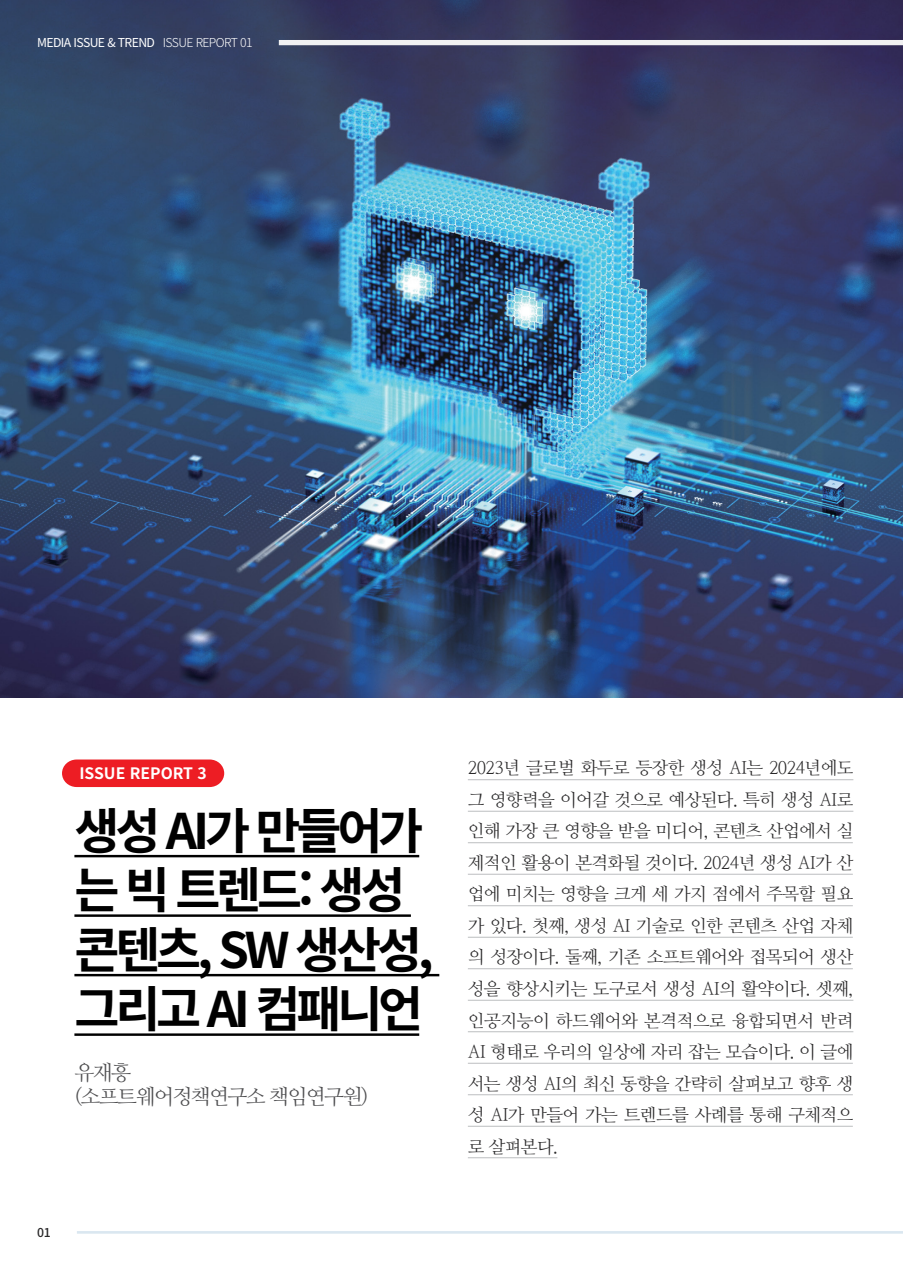
<style>
.page{position:relative;width:903px;height:1275px;background:#fff}
.page>*{position:absolute;margin:0;border:0;box-sizing:border-box;transform-origin:0 0}
.t1{font:700 49px/59.5px "Noto Sans CJ Kkr";letter-spacing:-.085em;color:#000}
.t2{font:21px/24.5px "Nanum Myeongjo";letter-spacing:-.075em;color:#4d4d4f}
.t3{font:17.5px/31.5px "Nanum Myeongjo";letter-spacing:-.03em;color:#292829;text-align:justify}
.t4{font:700 15.75px "Noto Sans KR";color:#fff}
.t5{font:12.25px "Noto Sans CJ Kkr";letter-spacing:-.05em;color:#fff}
.t6{font:500 12.25px "Noto Sans CJ Kkr";color:#292829}
.s1{font-weight:300}
</style>
<div class="page">
<img style="left:0;top:0;width:903px;height:697px">
<div style="left:279px;top:40px;width:624px;height:5px;background:#f1f1f2"></div>
<svg style="left:62px;top:759px;width:162px;height:28px;background:#ed2930"></svg>
<hr style="left:74px;top:855px;width:345px;height:2px;background:#000">
<hr style="left:74px;top:914px;width:337px;height:3px;background:#000">
<hr style="left:74px;top:974px;width:365px;height:2px;background:#000">
<hr style="left:74px;top:1033px;width:345px;height:3px;background:#000">
<hr style="left:468px;top:779px;width:385px;height:1px;background:#bcbec0">
<hr style="left:468px;top:811px;width:385px;height:1px;background:#bcbec0">
<hr style="left:468px;top:842px;width:385px;height:1px;background:#bcbec0">
<hr style="left:468px;top:874px;width:385px;height:1px;background:#bcbec0">
<hr style="left:468px;top:905px;width:385px;height:1px;background:#bcbec0">
<hr style="left:468px;top:937px;width:385px;height:1px;background:#bcbec0">
<hr style="left:468px;top:968px;width:385px;height:1px;background:#bcbec0">
<hr style="left:468px;top:1000px;width:385px;height:1px;background:#bcbec0">
<hr style="left:468px;top:1031px;width:385px;height:1px;background:#bcbec0">
<hr style="left:468px;top:1063px;width:385px;height:1px;background:#bcbec0">
<hr style="left:468px;top:1094px;width:385px;height:1px;background:#bcbec0">
<hr style="left:468px;top:1126px;width:385px;height:1px;background:#bcbec0">
<hr style="left:468px;top:1157px;width:89px;height:1px;background:#bcbec0">
<hr style="left:77px;top:1231px;width:826px;height:3px;background:#dae7f0">
<p class="t5" style="left:37px;top:36px;width:217px">MEDIA ISSUE &amp; TREND <span class="s1">ISSUE REPORT 01</span></p>
<p class="t4" style="left:79px;top:765px;width:129px">ISSUE REPORT 3</p>
<h1 class="t1" style="left:74px;top:802px;width:361px">생성 AI가 만들어가 는 빅 트렌드: 생성 콘텐츠, SW 생산성, 그리고 AI 컴패니언</h1>
<p class="t2" style="left:74px;top:1060px;width:296px">유재흥<br>(소프트웨어정책연구소 책임연구원)</p>
<p class="t6" style="left:37px;top:1226px;width:15px">01</p>
<p class="t3" style="left:468px;top:752px;width:387px">2023년 글로벌 화두로 등장한 생성 AI는 2024년에도 그 영향력을 이어갈 것으로 예상된다. 특히 생성 AI로 인해 가장 큰 영향을 받을 미디어, 콘텐츠 산업에서 실 제적인 활용이 본격화될 것이다. 2024년 생성 AI가 산 업에 미치는 영향을 크게 세 가지 점에서 주목할 필요 가 있다. 첫째, 생성 AI 기술로 인한 콘텐츠 산업 자체 의 성장이다. 둘째, 기존 소프트웨어와 접목되어 생산 성을 향상시키는 도구로서 생성 AI의 활약이다. 셋째, 인공지능이 하드웨어와 본격적으로 융합되면서 반려 AI 형태로 우리의 일상에 자리 잡는 모습이다. 이 글에 서는 생성 AI의 최신 동향을 간략히 살펴보고 향후 생 성 AI가 만들어 가는 트렌드를 사례를 통해 구체적으 로 살펴본다.</p>
</div>
